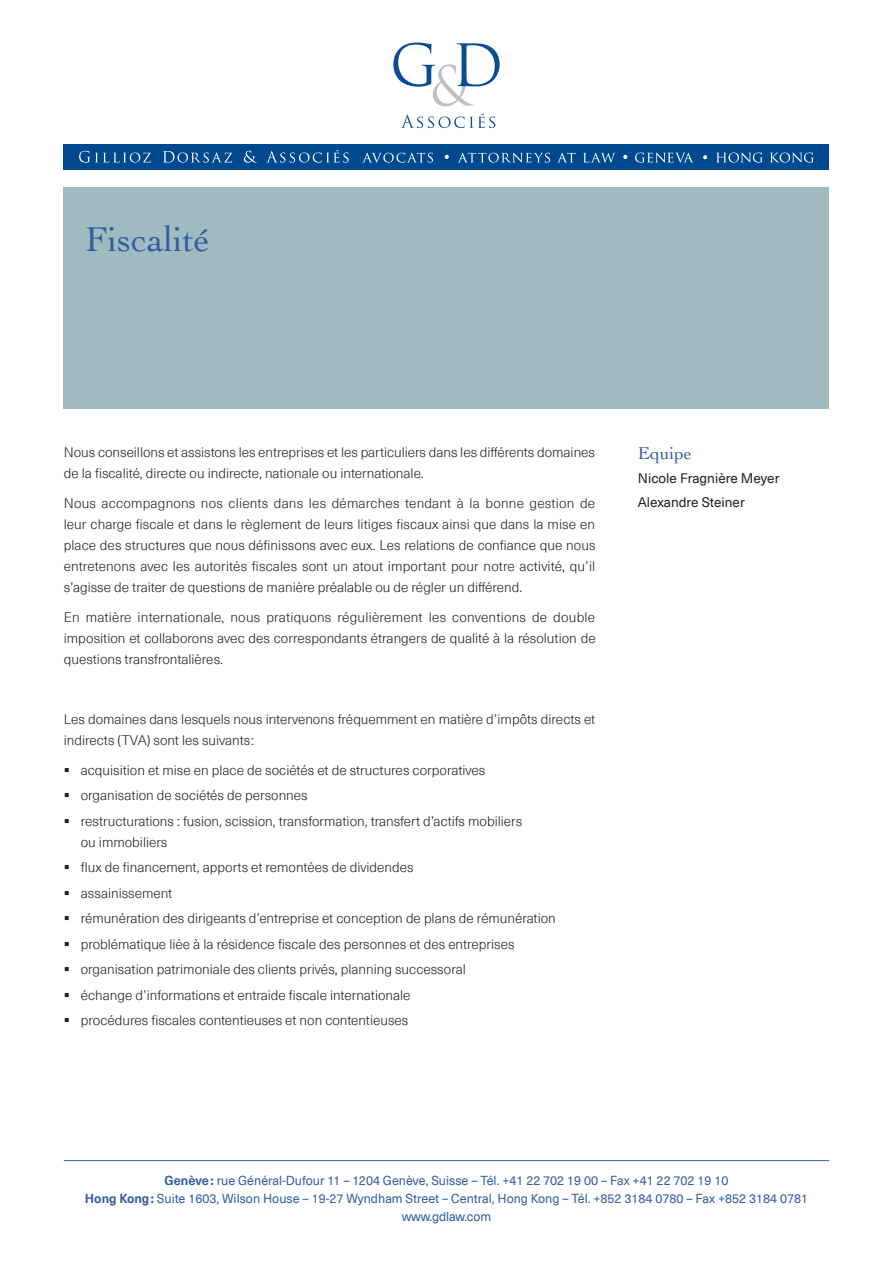
<style>
.page{position:relative;width:893px;height:1263px;background:#fff}
.page>*{position:absolute;margin:0;border:0;box-sizing:border-box;transform-origin:0 0}
.t1{font:36px "Cochin";color:#325da3}
.t2{font:18px "Cochin";color:#325da3}
.t3{font:300 13.5px/25.5px "Neue Haas Unica Pro";color:#231f20}
.t4{font:13.5px/24px "Neue Haas Unica Pro";color:#231f20}
.t5{font:12.75px/18px "Neue Haas Unica Pro";color:#325da3;text-align:center}
.s1{font-weight:700}
</style>
<div class="page">
<hr style="left:64px;top:1160px;width:765px;height:1px;background:#325da3">
<svg style="left:393px;top:43px;width:107px;height:63px"></svg>
<svg style="left:401px;top:113px;width:94px;height:15px"></svg>
<div style="left:64px;top:145px;width:765px;height:25px;background:#01498e"></div>
<svg style="left:79px;top:151px;width:72px;height:12px"></svg>
<svg style="left:163px;top:151px;width:69px;height:12px"></svg>
<svg style="left:244px;top:151px;width:13px;height:12px"></svg>
<svg style="left:266px;top:150px;width:83px;height:13px"></svg>
<svg style="left:703px;top:155px;width:4px;height:4px"></svg>
<svg style="left:716px;top:153px;width:47px;height:10px"></svg>
<svg style="left:770px;top:153px;width:44px;height:10px"></svg>
<svg style="left:362px;top:153px;width:71px;height:10px"></svg>
<svg style="left:445px;top:155px;width:4px;height:4px"></svg>
<svg style="left:623px;top:155px;width:4px;height:4px"></svg>
<svg style="left:458px;top:153px;width:92px;height:10px"></svg>
<svg style="left:558px;top:153px;width:18px;height:9px"></svg>
<svg style="left:583px;top:153px;width:32px;height:10px"></svg>
<svg style="left:635px;top:153px;width:58px;height:10px"></svg>
<div style="left:64px;top:187px;width:765px;height:221px;background:#9fbbc0"></div>
<h1 class="t1" style="left:85px;top:215px;width:126px">Fiscalité</h1>
<p class="t3" style="left:64px;top:442px;width:533px;line-height:21px">Nous conseillons et assistons les entreprises et les particuliers dans les différents domaines de la fiscalité, directe ou indirecte, nationale ou internationale.</p>
<p class="t3" style="left:64px;top:493px;width:533px;line-height:21px;text-align:justify">Nous accompagnons nos clients dans les démarches tendant à la bonne gestion de leur charge fiscale et dans le règlement de leurs litiges fiscaux ainsi que dans la mise en place des structures que nous définissons avec eux. Les relations de confiance que nous entretenons avec les autorités fiscales sont un atout important pour notre activité, qu’il s’agisse de traiter de questions de manière préalable ou de régler un différend.</p>
<p class="t3" style="left:64px;top:607px;width:533px;line-height:21px;text-align:justify">En matière internationale, nous pratiquons régulièrement les conventions de double imposition et collaborons avec des correspondants étrangers de qualité à la résolution de questions transfrontalières.</p>
<p class="t3" style="left:64px;top:709px;width:533px;line-height:21px">Les domaines dans lesquels nous intervenons fréquemment en matière d’impôts directs et indirects (TVA) sont les suivants:</p>
<p class="t3" style="left:81px;top:758px;width:443px">acquisition et mise en place de sociétés et de structures corporatives organisation de sociétés de personnes<br>restructurations : fusion, scission, transformation, transfert d’actifs mobiliers</p>
<p class="t3" style="left:81px;top:830px;width:477px">ou immobiliers<br>flux de financement, apports et remontées de dividendes<br>assainissement<br>rémunération des dirigeants d’entreprise et conception de plans de rémunération problématique liée à la résidence fiscale des personnes et des entreprises organisation patrimoniale des clients privés, planning successoral<br>échange d’informations et entraide fiscale internationale<br>procédures fiscales contentieuses et non contentieuses</p>
<h2 class="t2" style="left:638px;top:441px;width:55px">Equipe</h2>
<p class="t4" style="left:638px;top:467px;width:143px">Nicole Fragnière Meyer<br>Alexandre Steiner</p>
<p class="t5" style="left:85px;top:1172px;width:725px"><span class="s1">Genève:</span> rue Général-Dufour 11 – 1204 Genève, Suisse – Tél. +41 22 702 19 00 – Fax +41 22 702 19 10<br><span class="s1">Hong Kong:</span> Suite 1603, Wilson House – 19-27 Wyndham Street – Central, Hong Kong – Tél. +852 3184 0780 – Fax +852 3184 0781 www.gdlaw.com</p>
</div>
